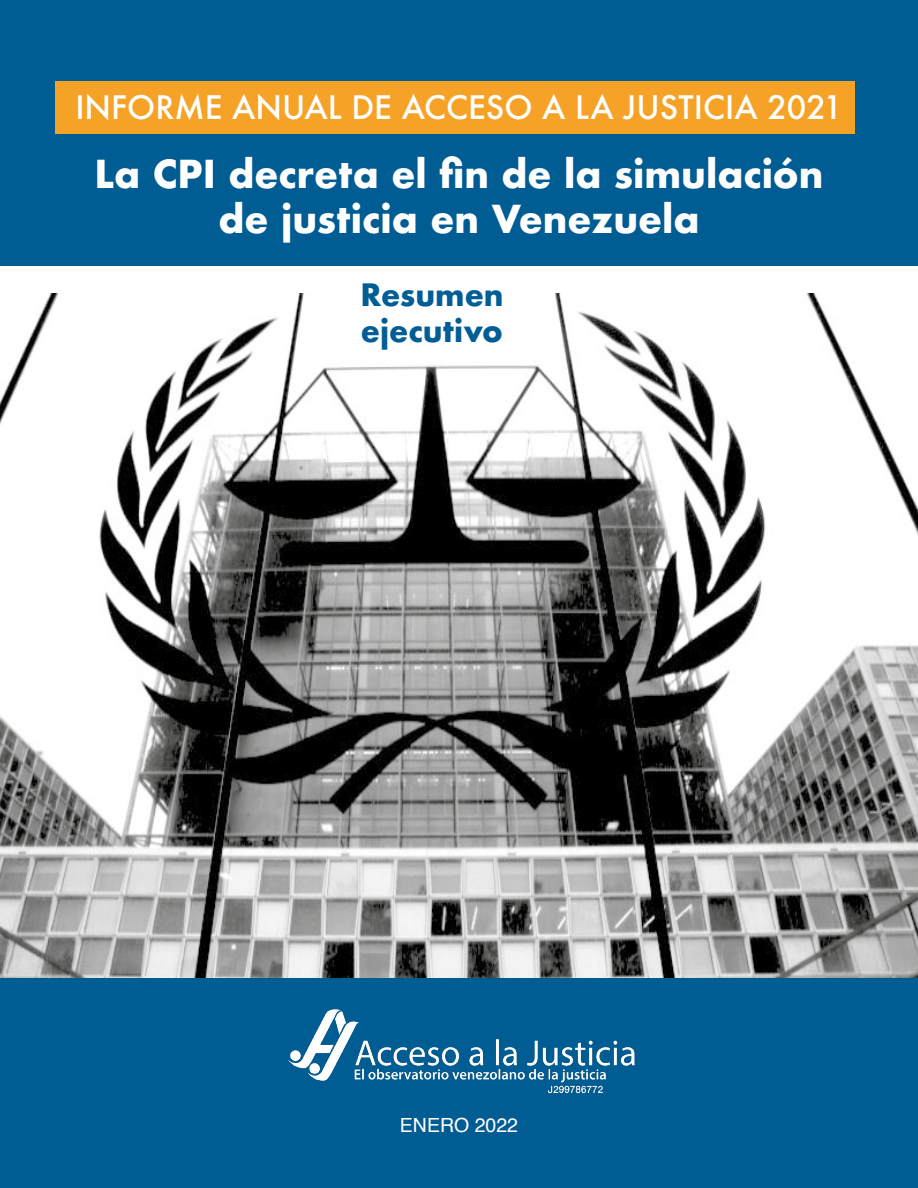
<style>
.page{position:relative;width:918px;height:1188px;background:#005d94}
.page>*{position:absolute;margin:0;border:0;box-sizing:border-box;transform-origin:0 0}
.t1{font:700 37.5px/45px "Futura";color:#fff;text-align:center}
.t2{font:500 31.5px "Futura";color:#fff}
.t3{font:700 30px/36px "Futura";color:#005d95}
.t4{font:19.5px "Helvetica";color:#fff}
</style>
<div class="page">
<div style="left:0;top:267px;width:918px;height:711px;background:#fff"></div>
<img style="left:0;top:293px;width:918px;height:685px">
<img style="left:288px;top:1009px;width:347px;height:85px">
<div style="left:55px;top:82px;width:799px;height:52px;background:#f6a227"></div>
<p class="t2" style="left:75px;top:86px;width:769px">INFORME ANUAL DE ACCESO A LA JUSTICIA 2021</p>
<p class="t1" style="left:94px;top:151px;width:731px">La CPI decreta el fin de la simulación de justicia en Venezuela</p>
<p class="t3" style="left:360px;top:276px;width:145px">Resumen ejecutivo</p>
<p class="t4" style="left:400px;top:1110px;width:120px">ENERO 2022</p>
</div>
